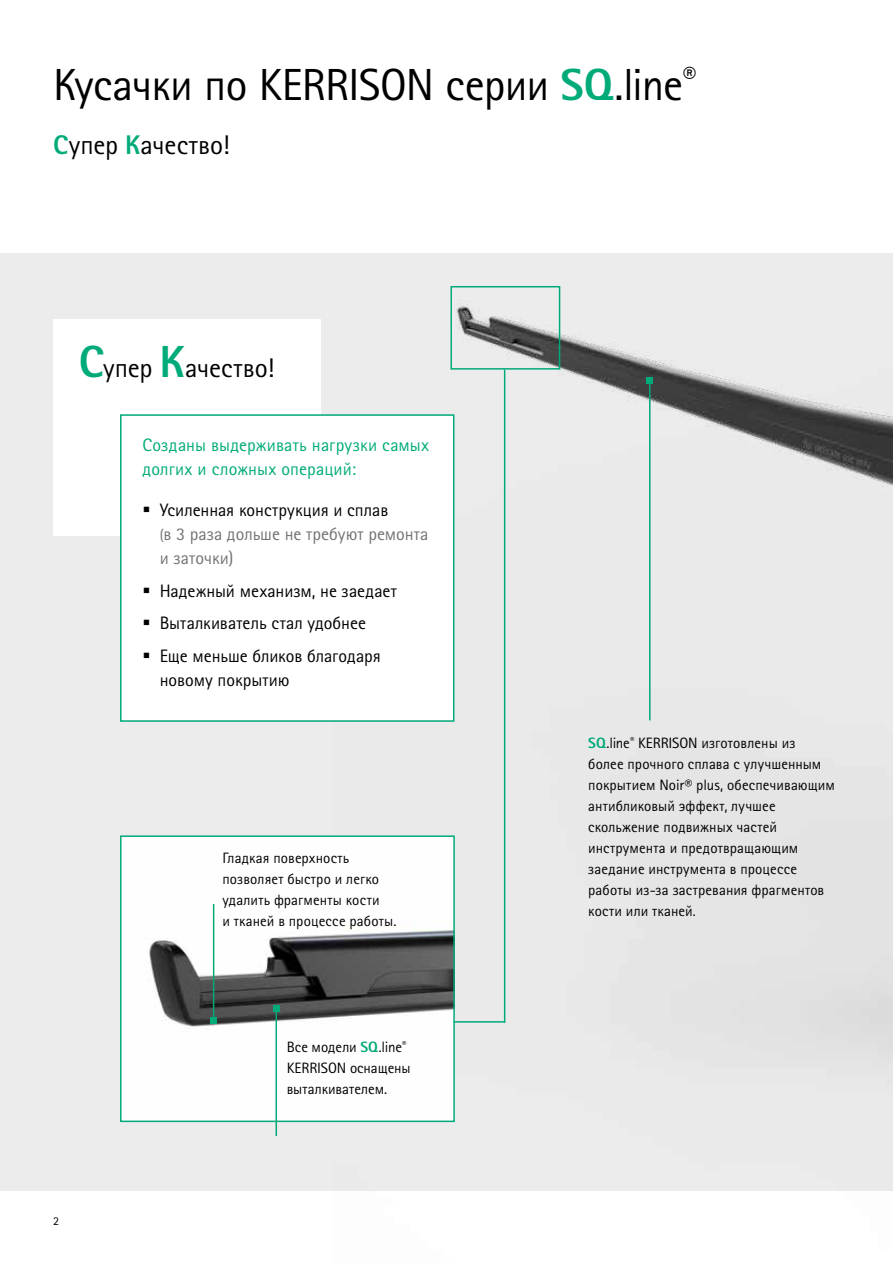
<style>
.page{position:relative;width:893px;height:1263px;background:#fff}
.page>*{position:absolute;margin:0;border:0;box-sizing:border-box;transform-origin:0 0}
.t1{font:45px "Rotis Sans Serif Pro Cyr";letter-spacing:-.02em;color:#000}
.t2{font:27px "Rotis Sans Serif Pro Cyr";color:#000}
.t3{font:18px/24px "Rotis Sans Serif Pro Cyr";letter-spacing:-.005em;color:#000}
.t4{font:18px/24px "Rotis Sans Serif Pro Cyr";color:#737373}
.t5{font:18px/24px "Rotis Sans Serif Pro Cyr";letter-spacing:.005em;color:#00aa79}
.t6{font:15px/21px "Rotis Sans Serif Pro Cyr";letter-spacing:.005em;color:#000}
.t7{font:12px "Rotis Sans Serif Pro Cyr";color:#000}
.s1{font-weight:800;color:#00aa79}
.s2{font-weight:800;font-size:45px;color:#00aa79}
.s3{color:#000}
.s4{font-size:15px}
</style>
<div class="page">
<div style="left:0;top:253px;width:893px;height:938px;background:#ececec"></div>
<img style="left:333px;top:286px;width:560px;height:837px">
<div style="left:53px;top:320px;width:268px;height:216px;background:#fff"></div>
<div style="left:120px;top:414px;width:334px;height:308px;background:#fff;border:2px solid #00aa79"></div>
<img style="left:123px;top:838px;width:329px;height:281px">
<div style="left:120px;top:835px;width:335px;height:287px;border:2px solid #00aa79"></div>
<hr style="left:649px;top:380px;width:2px;height:340px;background:#00aa79">
<svg style="left:647px;top:377px;width:6px;height:6px"></svg>
<hr style="left:213px;top:904px;width:1px;height:116px;background:#00aa79">
<svg style="left:211px;top:1017px;width:6px;height:6px"></svg>
<hr style="left:276px;top:1009px;width:1px;height:127px;background:#00aa79">
<svg style="left:273px;top:1006px;width:6px;height:6px"></svg>
<div style="left:450px;top:286px;width:110px;height:84px;border:2px solid #00aa79"></div>
<hr style="left:504px;top:370px;width:1px;height:652px;background:#00aa79">
<hr style="left:454px;top:1021px;width:51px;height:1px;background:#00aa79">
<h1 class="t1" style="left:53px;top:58px;width:644px">Кусачки по KERRISON серии <span class="s1">SQ</span>.line<sup>®</sup></h1>
<h2 class="t2" style="left:53px;top:129px;width:178px"><span class="s1">С</span>упер <span class="s1">К</span>ачество!</h2>
<h2 class="t2" style="left:79px;top:352px;width:197px"><span class="s2">С</span>упер <span class="s2">К</span>ачество!</h2>
<p class="t7" style="left:53px;top:1213px;width:7px">2</p>
<p class="t5" style="left:142px;top:433px;width:288px">Созданы выдерживать нагрузки самых долгих и сложных операций:</p>
<p class="t4" style="left:160px;top:498px;width:270px;text-indent:-17px"><span class="s3">▪ Усиленная конструкция и сплав<br></span><span class="s4">(</span>в 3 раза дольше не требуют ремонта и заточки)</p>
<p class="t3" style="left:142px;top:579px;width:256px">▪ Надежный механизм, не заедает</p>
<p class="t3" style="left:142px;top:611px;width:225px">▪ Выталкиватель стал удобнее</p>
<p class="t3" style="left:160px;top:644px;width:223px;text-indent:-17px">▪ Еще меньше бликов благодаря новому покрытию</p>
<p class="t6" style="left:222px;top:848px;width:176px">Гладкая поверхность позволяет быстро и легко удалить фрагменты кости<br>и тканей в процессе работы.</p>
<p class="t6" style="left:287px;top:1037px;width:125px">Все модели <span class="s1">SQ</span>.line<sup>®<br></sup>KERRISON оснащены выталкивателем.</p>
<p class="t6" style="left:588px;top:733px;width:248px"><span class="s1">SQ</span>.line<sup>®</sup> KERRISON изготовлены из<br>более прочного сплава с улучшенным покрытием Noir® plus, обеспечивающим антибликовый эффект, лучшее скольжение подвижных частей инструмента и предотвращающим заедание инструмента в процессе работы из-за застревания фрагментов кости или тканей.</p>
</div>
